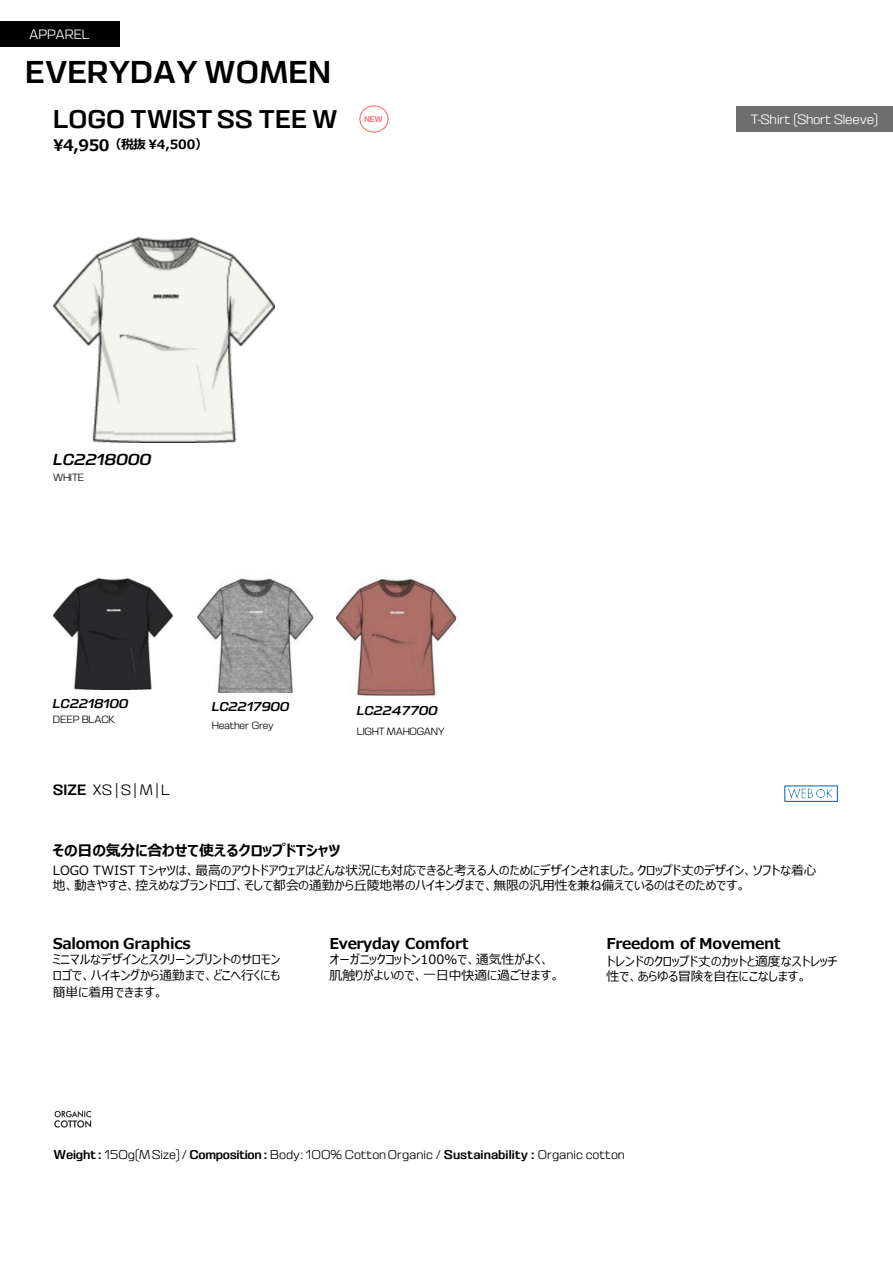
<style>
.page{position:relative;width:893px;height:1265px;background:#fff}
.page>*{position:absolute;margin:0;border:0;box-sizing:border-box;transform-origin:0 0}
.t1{font:31.5px "SALOMON Sans 200 Reg";letter-spacing:-.015em;color:#000}
.t2{font:25.5px "SALOMON Sans 200 Reg";color:#000}
.t3{font:15.9px "SALOMON Sans 200 Reg Slant";letter-spacing:-.01em;color:#000}
.t4{font:700 15px "Meiryo UI";letter-spacing:-.015em;color:#000}
.t5{font:300 15px "SALOMON Sans 200";color:#000}
.t6{font:300 13.5px "SALOMON Sans 200";letter-spacing:-.015em;color:#fff}
.t7{font:12.75px/15.3px "Meiryo UI";color:#000}
.t8{font:300 12.75px "SALOMON Sans 200";color:#000}
.t9{font:12.75px "SALOMON Sans 200 Reg Slant";letter-spacing:-.015em;color:#000}
.t10{font:700 12.75px "Meiryo UI";color:#000}
.t11{font:300 10.5px "SALOMON Sans 200";letter-spacing:-.035em;color:#000}
.t12{font:8.25px "SALOMON Sans 200 Reg";color:#ff6f76}
.s1{font-size:15.9px}
.s2{font-family:"SALOMON Sans 200 Reg";font-weight:400}
</style>
<div class="page">
<div style="left:0;top:21px;width:119px;height:26px;background:#000"></div>
<div style="left:736px;top:106px;width:156px;height:26px;background:#6f6e6e"></div>
<img style="left:53px;top:579px;width:119px;height:110px">
<img style="left:53px;top:237px;width:221px;height:205px">
<img style="left:360px;top:105px;width:28px;height:28px">
<img style="left:788px;top:788px;width:24px;height:10px">
<img style="left:816px;top:789px;width:16px;height:8px">
<img style="left:54px;top:1110px;width:38px;height:18px">
<img style="left:197px;top:578px;width:118px;height:116px">
<img style="left:336px;top:575px;width:123px;height:122px">
<p class="t6" style="left:29px;top:26px;width:62px">APPAREL</p>
<p class="t1" style="left:25px;top:54px;width:307px">EVERYDAY WOMEN</p>
<p class="t2" style="left:53px;top:105px;width:286px">LOGO TWIST SS TEE W</p>
<p class="t10" style="left:53px;top:136px;width:156px"><span class="s1">¥4,950</span>（税抜 ¥4,500）</p>
<p class="t12" style="left:364px;top:115px;width:20px">NEW</p>
<p class="t3" style="left:53px;top:450px;width:100px">LC2218000</p>
<p class="t11" style="left:53px;top:471px;width:33px">WHITE</p>
<p class="t9" style="left:53px;top:696px;width:77px">LC2218100</p>
<p class="t11" style="left:53px;top:713px;width:64px">DEEP BLACK</p>
<p class="t5" style="left:53px;top:781px;width:119px"><span class="s2">SIZE</span> XS|S|M|L</p>
<p class="t9" style="left:212px;top:699px;width:79px">LC2217900</p>
<p class="t11" style="left:212px;top:719px;width:64px">Heather Grey</p>
<p class="t9" style="left:357px;top:703px;width:83px">LC2247700</p>
<p class="t11" style="left:357px;top:725px;width:90px">LIGHT MAHOGANY</p>
<p class="t6" style="left:750px;top:111px;width:129px">T-Shirt (Short Sleeve)</p>
<p class="t4" style="left:53px;top:840px;width:289px">その日の気分に合わせて使えるクロップドTシャツ</p>
<p class="t7" style="left:53px;top:863px;width:765px">LOGO TWIST Tシャツは、最高のアウトドアウェアはどんな状況にも対応できると考える人のためにデザインされました。クロップド丈のデザイン、ソフトな着心地、動きやすさ、控えめなブランドロゴ、そして都会の通勤から丘陵地帯のハイキングまで、無限の汎用性を兼ね備えているのはそのためです。</p>
<p class="t4" style="left:53px;top:932px;width:139px">Salomon Graphics</p>
<p class="t7" style="left:53px;top:951px;width:229px;line-height:16.5px;text-align:justify">ミニマルなデザインとスクリーンプリントのサロモンロゴで、ハイキングから通勤まで、どこへ行くにも簡単に着用できます。</p>
<p class="t4" style="left:329px;top:932px;width:140px">Everyday Comfort</p>
<p class="t7" style="left:329px;top:951px;width:232px;line-height:16.4px">オーガニックコットン100％で、通気性がよく、肌触りがよいので、一日中快適に過ごせます。</p>
<p class="t4" style="left:606px;top:932px;width:176px">Freedom of Movement</p>
<p class="t7" style="left:606px;top:954px;width:232px">トレンドのクロップド丈のカットと適度なストレッチ性で、あらゆる冒険を自在にこなします。</p>
<p class="t8" style="left:53px;top:1147px;width:573px"><span class="s2">Weight :</span> 150g(MSize)/ <span class="s2">Composition :</span> Body: 100% CottonOrganic / <span class="s2">Sustainability :</span> Organic cotton</p>
</div>
